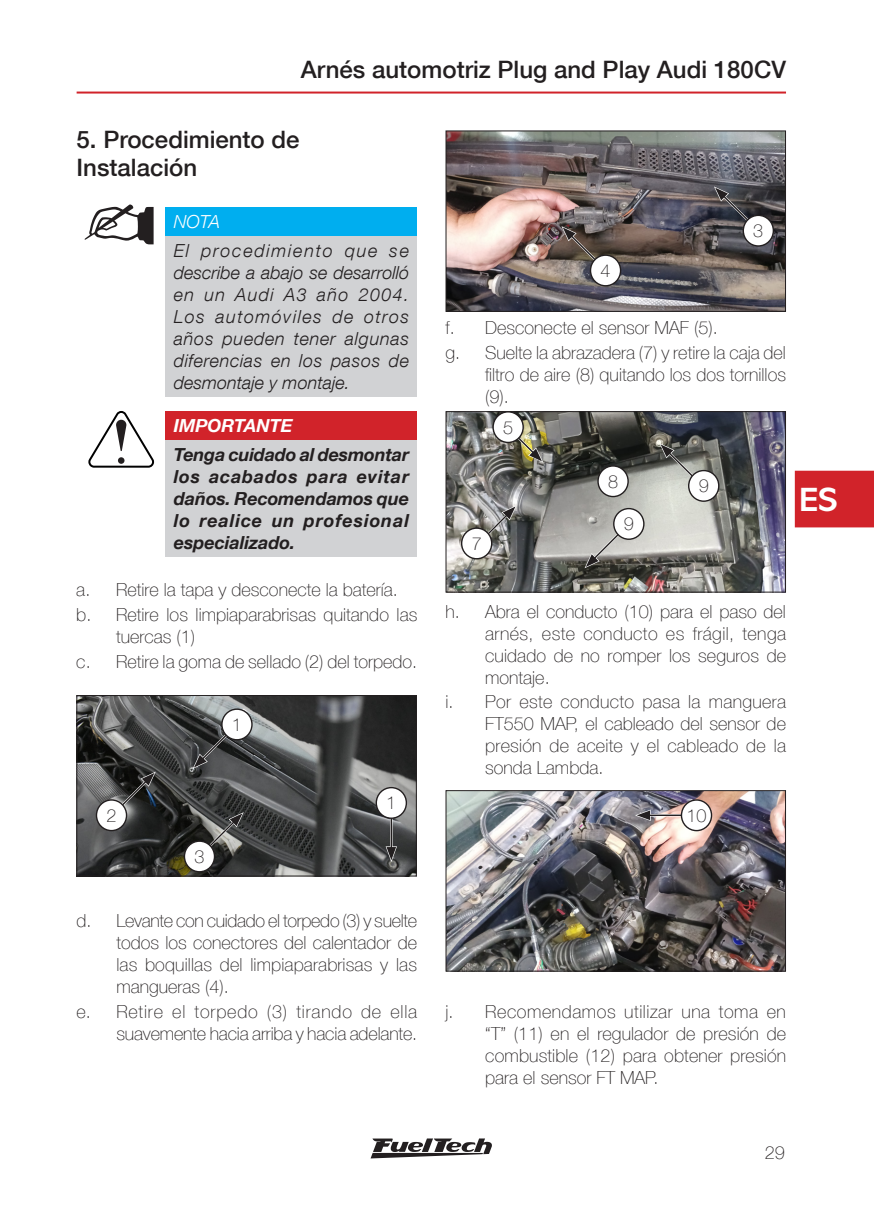
<style>
.page{position:relative;width:874px;height:1225px;background:#fff}
.page>*{position:absolute;margin:0;border:0;box-sizing:border-box;transform-origin:0 0}
.t1{font:700 34px "Abadi MT Std";color:#fff}
.T-1_ESP{font:500 24px/28.8px "Helvetica Neue LT Com";color:#231f20}
.CT-00_ESP{font:100 18px/22px "Helvetica Neue LT Com";color:#231f20;text-align:justify}
.Nota_ESP{font:italic 300 18px/22px "Helvetica Neue LT Com";letter-spacing:.03em;color:#231f20;text-align:justify}
.Importante_Atenção_ESP{font:italic 700 18px/22px "Helvetica Neue LT Com";color:#231f20;text-align:justify}
.Importante_Atenção-00{font:italic 700 18px "Helvetica Neue LT Com";color:#fff}
.Chamada{font:100 18px "Helvetica Neue LT Com";color:#231f20}
.Nota{font:italic 300 18px "Helvetica Neue LT Com";color:#fff}
.TX-00{font:100 18px "Helvetica Neue LT Com";color:#231f20}
</style>
<div class="page">
<div style="left:794px;top:471px;width:79px;height:56px;background:#d1232a"></div>
<hr style="left:77px;top:92px;width:708px;height:2px;background:#d1232a">
<svg style="left:370px;top:1138px;width:121px;height:20px"></svg>
<img style="left:78px;top:697px;width:336px;height:177px">
<div style="left:76px;top:695px;width:340px;height:181px;border:1px solid #231f20"></div>
<hr style="left:390px;top:800px;width:2px;height:50px;background:#231f20">
<svg style="left:385px;top:846px;width:12px;height:16px"></svg>
<svg style="left:192px;top:722px;width:47px;height:47px;background:#404142"></svg>
<div style="left:376px;top:787px;width:30px;height:31px;background:#fff;border-radius:50%"></div>
<div style="left:375px;top:787px;width:32px;height:32px;border:1px solid #231f20;border-radius:50%"></div>
<div style="left:222px;top:709px;width:30px;height:31px;background:#fff;border-radius:50%"></div>
<div style="left:221px;top:708px;width:31px;height:32px;border:1px solid #231f20;border-radius:50%"></div>
<svg style="left:109px;top:771px;width:47px;height:47px;background:#38393a"></svg>
<div style="left:96px;top:800px;width:30px;height:30px;background:#fff;border-radius:50%"></div>
<div style="left:96px;top:799px;width:31px;height:32px;border:1px solid #231f20;border-radius:50%"></div>
<svg style="left:197px;top:812px;width:46px;height:47px;background:#585856"></svg>
<div style="left:184px;top:841px;width:30px;height:30px;background:#fff;border-radius:50%"></div>
<div style="left:184px;top:840px;width:31px;height:32px;border:1px solid #231f20;border-radius:50%"></div>
<div style="left:166px;top:207px;width:251px;height:29px;background:#00aeef"></div>
<div style="left:166px;top:236px;width:251px;height:161px;background:#d1d2d4"></div>
<svg style="left:85px;top:204px;width:68px;height:40px"></svg>
<div style="left:166px;top:411px;width:251px;height:29px;background:#d1232a"></div>
<div style="left:166px;top:440px;width:251px;height:117px;background:#d1d2d4"></div>
<svg style="left:88px;top:411px;width:67px;height:57px"></svg>
<img style="left:447px;top:132px;width:336px;height:178px">
<div style="left:445px;top:130px;width:340px;height:182px;border:1px solid #231f20"></div>
<svg style="left:561px;top:226px;width:47px;height:47px;background:#615750"></svg>
<div style="left:590px;top:255px;width:30px;height:31px;background:#fff;border-radius:50%"></div>
<div style="left:589px;top:254px;width:32px;height:32px;border:1px solid #231f20;border-radius:50%"></div>
<svg style="left:713px;top:186px;width:47px;height:47px;background:#48474c"></svg>
<div style="left:743px;top:215px;width:30px;height:31px;background:#fff;border-radius:50%"></div>
<div style="left:742px;top:215px;width:31px;height:32px;border:1px solid #231f20;border-radius:50%"></div>
<img style="left:447px;top:413px;width:336px;height:177px">
<div style="left:445px;top:411px;width:340px;height:181px;border:1px solid #231f20"></div>
<svg style="left:496px;top:416px;width:47px;height:46px;background:#7d7a61"></svg>
<div style="left:493px;top:412px;width:30px;height:30px;background:#fff;border-radius:50%"></div>
<div style="left:492px;top:411px;width:31px;height:32px;border:1px solid #231f20;border-radius:50%"></div>
<svg style="left:469px;top:505px;width:47px;height:47px;background:#888786"></svg>
<div style="left:461px;top:528px;width:30px;height:31px;background:#fff;border-radius:50%"></div>
<div style="left:460px;top:527px;width:32px;height:32px;border:1px solid #231f20;border-radius:50%"></div>
<svg style="left:659px;top:443px;width:47px;height:47px;background:#8d8e88"></svg>
<svg style="left:584px;top:521px;width:47px;height:47px;background:#9e9d98"></svg>
<div style="left:688px;top:470px;width:30px;height:31px;background:#fff;border-radius:50%"></div>
<div style="left:687px;top:470px;width:32px;height:32px;border:1px solid #231f20;border-radius:50%"></div>
<div style="left:613px;top:508px;width:30px;height:31px;background:#fff;border-radius:50%"></div>
<div style="left:612px;top:508px;width:32px;height:32px;border:1px solid #231f20;border-radius:50%"></div>
<div style="left:597px;top:466px;width:30px;height:30px;background:#fff;border-radius:50%"></div>
<div style="left:597px;top:465px;width:31px;height:32px;border:1px solid #231f20;border-radius:50%"></div>
<img style="left:447px;top:792px;width:336px;height:177px">
<div style="left:445px;top:790px;width:340px;height:181px;border:1px solid #231f20"></div>
<hr style="left:646px;top:814px;width:50px;height:2px;background:#231f20">
<svg style="left:634px;top:809px;width:16px;height:12px"></svg>
<div style="left:681px;top:800px;width:30px;height:30px;background:#fff;border-radius:50%"></div>
<div style="left:680px;top:799px;width:31px;height:32px;border:1px solid #231f20;border-radius:50%"></div>
<h2 class="T-1_ESP" style="left:301px;top:55px;width:486px">Arnés automotriz Plug and Play Audi 180CV</h2>
<p class="T-1_ESP" style="left:77px;top:124px;width:224px">5. Procedimiento de<br>Instalación</p>
<p class="Nota" style="left:174px;top:211px;width:48px">NOTA</p>
<p class="Nota_ESP" style="left:174px;top:239px;width:237px">El procedimiento que se describe a abajo se desarrolló en un Audi A3 año 2004.<br>Los automóviles de otros años pueden tener algunas diferencias en los pasos de desmontaje y montaje.</p>
<p class="Importante_Atenção-00" style="left:174px;top:414px;width:121px">IMPORTANTE</p>
<p class="Importante_Atenção_ESP" style="left:174px;top:443px;width:237px">Tenga cuidado al desmontar los acabados para evitar daños. Recomendamos que lo realice un profesional especializado.</p>
<p class="CT-00_ESP" style="left:76px;top:579px;width:323px">a. Retire la tapa y desconecte la batería.</p>
<p class="CT-00_ESP" style="left:116px;top:603px;width:303px;text-indent:-40px">b. Retire los limpiaparabrisas quitando las tuercas (1)</p>
<p class="CT-00_ESP" style="left:76px;top:650px;width:342px">c. Retire la goma de sellado (2) del torpedo.</p>
<p class="Chamada" style="left:106px;top:804px;width:12px">2</p>
<p class="Chamada" style="left:232px;top:714px;width:12px">1</p>
<p class="Chamada" style="left:194px;top:846px;width:12px">3</p>
<p class="Chamada" style="left:386px;top:792px;width:12px">1</p>
<p class="Chamada" style="left:600px;top:260px;width:12px">4</p>
<p class="Chamada" style="left:753px;top:220px;width:12px">3</p>
<p class="CT-00_ESP" style="left:445px;top:316px;width:273px">f. Desconecte el sensor MAF (5).</p>
<p class="CT-00_ESP" style="left:485px;top:341px;width:302px;text-indent:-40px">g. Suelte la abrazadera (7) y retire la caja del filtro de aire (8) quitando los dos tornillos (9).</p>
<p class="Chamada" style="left:503px;top:416px;width:12px">5</p>
<p class="TX-00" style="left:471px;top:533px;width:12px">7</p>
<p class="TX-00" style="left:607px;top:470px;width:12px">8</p>
<p class="TX-00" style="left:623px;top:513px;width:12px">9</p>
<p class="TX-00" style="left:698px;top:475px;width:12px">9</p>
<h1 class="t1" style="left:798px;top:479px;width:40px">ES</h1>
<p class="CT-00_ESP" style="left:485px;top:600px;width:302px;text-indent:-40px">h. Abra el conducto (10) para el paso del arnés, este conducto es frágil, tenga cuidado de no romper los seguros de montaje.</p>
<p class="CT-00_ESP" style="left:485px;top:691px;width:302px;text-indent:-40px">i. Por este conducto pasa la manguera FT550 MAP, el cableado del sensor de presión de aceite y el cableado de la sonda Lambda.</p>
<p class="Chamada" style="left:686px;top:804px;width:22px">10</p>
<p class="CT-00_ESP" style="left:116px;top:909px;width:302px;text-indent:-40px">d. Levante con cuidado el torpedo (3) y suelte todos los conectores del calentador de las boquillas del limpiaparabrisas y las mangueras (4).</p>
<p class="CT-00_ESP" style="left:77px;top:1000px;width:342px;text-align:right">e. Retire el torpedo (3) tirando de ella suavemente hacia arriba y hacia adelante.</p>
<p class="CT-00_ESP" style="left:485px;top:1000px;width:302px;text-indent:-40px">j. Recomendamos utilizar una toma en “T” (11) en el regulador de presión de combustible (12) para obtener presión para el sensor FT MAP.</p>
<p class="CT-00_ESP" style="left:764px;top:1141px;width:22px">29</p>
</div>
